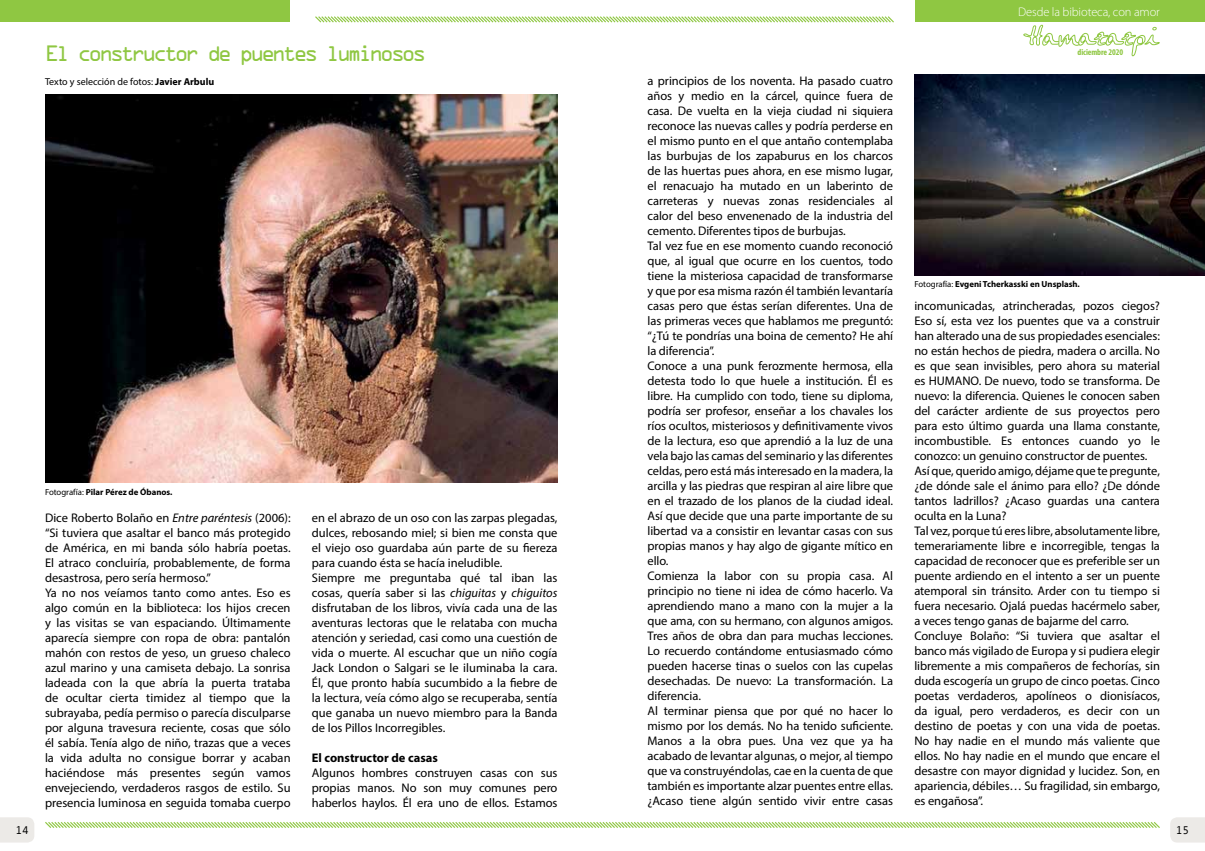
<style>
.page{position:relative;width:1205px;height:851px;background:#fff}
.page>*{position:absolute;margin:0;border:0;box-sizing:border-box;transform-origin:0 0}
.t1{font:20px "OCRA Std";letter-spacing:-.18em;color:#8fc742}
.t2{font:12.5px/15px "Myriad Pro";letter-spacing:-.005em;color:#000}
.t3{font:300 12.5px "Myriad Pro";letter-spacing:-.01em;color:#fff}
.t4{font:700 12.5px "Myriad Pro";color:#000}
.t5{font:11.25px "Monotypecom";color:#000}
.t6{font:10px "Myriad Pro";color:#000}
.t7{font:700 8.75px "Myriad Pro";color:#000}
.t8{font:700 condensed 8.75px "Myriad Pro";letter-spacing:-.01em;color:#8fc742}
.s1{font-weight:700}
.s2{font-weight:400}
.s3{font-style:italic}
</style>
<div class="page">
<img style="left:45px;top:94px;width:512px;height:389px">
<div style="left:0;top:0;width:289px;height:21px;background:#8fc742"></div>
<svg style="left:45px;top:822px;width:1115px;height:6px"></svg>
<svg style="left:315px;top:16px;width:579px;height:7px"></svg>
<svg style="left:1023px;top:25px;width:136px;height:31px"></svg>
<div style="left:915px;top:0;width:290px;height:22px;background:#8fc742"></div>
<svg style="left:1170px;top:817px;width:35px;height:25px"></svg>
<svg style="left:0;top:817px;width:34px;height:25px"></svg>
<img style="left:914px;top:74px;width:291px;height:201px">
<h1 class="t1" style="left:45px;top:44px;width:383px">El constructor de puentes luminosos</h1>
<p class="t6" style="left:45px;top:76px;width:171px">Texto y selección de fotos: <span class="s1">Javier Arbulu</span></p>
<p class="t7" style="left:45px;top:486px;width:129px"><span class="s2">Fotografía:</span> Pilar Pérez de Óbanos.</p>
<p class="t2" style="left:45px;top:509px;width:247px">Dice Roberto Bolaño en <span class="s3">Entre paréntesis</span> (2006): “Si tuviera que asaltar el banco más protegido de América, en mi banda sólo habría poetas.<br>El atraco concluiría, probablemente, de forma desastrosa, pero sería hermoso.”<br>Ya no nos veíamos tanto como antes. Eso es algo común en la biblioteca: los hijos crecen y las visitas se van espaciando. Últimamente aparecía siempre con ropa de obra: pantalón mahón con restos de yeso, un grueso chaleco azul marino y una camiseta debajo. La sonrisa ladeada con la que abría la puerta trataba de ocultar cierta timidez al tiempo que la subrayaba, pedía permiso o parecía disculparse por alguna travesura reciente, cosas que sólo él sabía. Tenía algo de niño, trazas que a veces la vida adulta no consigue borrar y acaban haciéndose más presentes según vamos envejeciendo, verdaderos rasgos de estilo. Su presencia luminosa en seguida tomaba cuerpo</p>
<p class="t2" style="left:312px;top:509px;width:247px">en el abrazo de un oso con las zarpas plegadas, dulces, rebosando miel; si bien me consta que el viejo oso guardaba aún parte de su fiereza para cuando ésta se hacía ineludible.<br>Siempre me preguntaba qué tal iban las cosas, quería saber si las <span class="s3">chiguitas</span> y <span class="s3">chiguitos </span>disfrutaban de los libros, vivía cada una de las aventuras lectoras que le relataba con mucha atención y seriedad, casi como una cuestión de vida o muerte. Al escuchar que un niño cogía Jack London o Salgari se le iluminaba la cara.<br>Él, que pronto había sucumbido a la fiebre de la lectura, veía cómo algo se recuperaba, sentía que ganaba un nuevo miembro para la Banda de los Pillos Incorregibles.</p>
<p class="t4" style="left:312px;top:749px;width:127px">El constructor de casas</p>
<p class="t2" style="left:312px;top:764px;width:247px;text-align:justify">Algunos hombres construyen casas con sus propias manos. No son muy comunes pero haberlos haylos. Él era uno de ellos. Estamos</p>
<p class="t2" style="left:647px;top:73px;width:247px">a principios de los noventa. Ha pasado cuatro años y medio en la cárcel, quince fuera de casa. De vuelta en la vieja ciudad ni siquiera reconoce las nuevas calles y podría perderse en el mismo punto en el que antaño contemplaba las burbujas de los zapaburus en los charcos de las huertas pues ahora, en ese mismo lugar, el renacuajo ha mutado en un laberinto de carreteras y nuevas zonas residenciales al calor del beso envenenado de la industria del cemento. Diferentes tipos de burbujas.<br>Tal vez fue en ese momento cuando reconoció que, al igual que ocurre en los cuentos, todo tiene la misteriosa capacidad de transformarse y que por esa misma razón él también levantaría casas pero que éstas serían diferentes. Una de las primeras veces que hablamos me preguntó: “¿Tú te pondrías una boina de cemento? He ahí la diferencia”.<br>Conoce a una punk ferozmente hermosa, ella detesta todo lo que huele a institución. Él es libre. Ha cumplido con todo, tiene su diploma, podría ser profesor, enseñar a los chavales los ríos ocultos, misteriosos y definitivamente vivos de la lectura, eso que aprendió a la luz de una vela bajo las camas del seminario y las diferentes celdas, pero está más interesado en la madera, la arcilla y las piedras que respiran al aire libre que en el trazado de los planos de la ciudad ideal.<br>Así que decide que una parte importante de su libertad va a consistir en levantar casas con sus propias manos y hay algo de gigante mítico en ello.<br>Comienza la labor con su propia casa. Al principio no tiene ni idea de cómo hacerlo. Va aprendiendo mano a mano con la mujer a la que ama, con su hermano, con algunos amigos.<br>Tres años de obra dan para muchas lecciones.<br>Lo recuerdo contándome entusiasmado cómo pueden hacerse tinas o suelos con las cupelas desechadas. De nuevo: La transformación. La diferencia.<br>Al terminar piensa que por qué no hacer lo mismo por los demás. No ha tenido suficiente.<br>Manos a la obra pues. Una vez que ya ha acabado de levantar algunas, o mejor, al tiempo que va construyéndolas, cae en la cuenta de que también es importante alzar puentes entre ellas. ¿Acaso tiene algún sentido vivir entre casas</p>
<p class="t3" style="left:1018px;top:4px;width:143px">Desde la bibioteca, con amor</p>
<p class="t8" style="left:1077px;top:46px;width:47px">diciembre 2020</p>
<p class="t7" style="left:914px;top:278px;width:167px"><span class="s2">Fotografía:</span> Evgeni Tcherkasski en Unsplash.</p>
<p class="t2" style="left:914px;top:298px;width:247px">incomunicadas, atrincheradas, pozos ciegos?<br>Eso sí, esta vez los puentes que va a construir han alterado una de sus propiedades esenciales: no están hechos de piedra, madera o arcilla. No es que sean invisibles, pero ahora su material es HUMANO. De nuevo, todo se transforma. De nuevo: la diferencia. Quienes le conocen saben del carácter ardiente de sus proyectos pero para esto último guarda una llama constante, incombustible. Es entonces cuando yo le conozco: un genuino constructor de puentes.<br>Así que, querido amigo, déjame que te pregunte, ¿de dónde sale el ánimo para ello? ¿De dónde tantos ladrillos? ¿Acaso guardas una cantera oculta en la Luna?<br>Tal vez, porque tú eres libre, absolutamente libre, temerariamente libre e incorregible, tengas la capacidad de reconocer que es preferible ser un puente ardiendo en el intento a ser un puente atemporal sin tránsito. Arder con tu tiempo si fuera necesario. Ojalá puedas hacérmelo saber, a veces tengo ganas de bajarme del carro.<br>Concluye Bolaño: “Si tuviera que asaltar el banco más vigilado de Europa y si pudiera elegir libremente a mis compañeros de fechorías, sin duda escogería un grupo de cinco poetas. Cinco poetas verdaderos, apolíneos o dionisíacos, da igual, pero verdaderos, es decir con un destino de poetas y con una vida de poetas.<br>No hay nadie en el mundo más valiente que ellos. No hay nadie en el mundo que encare el desastre con mayor dignidad y lucidez. Son, en apariencia, débiles… Su fragilidad, sin embargo, es engañosa”.</p>
<p class="t5" style="left:15px;top:823px;width:15px">14</p>
<p class="t5" style="left:1175px;top:823px;width:15px">15</p>
</div>
